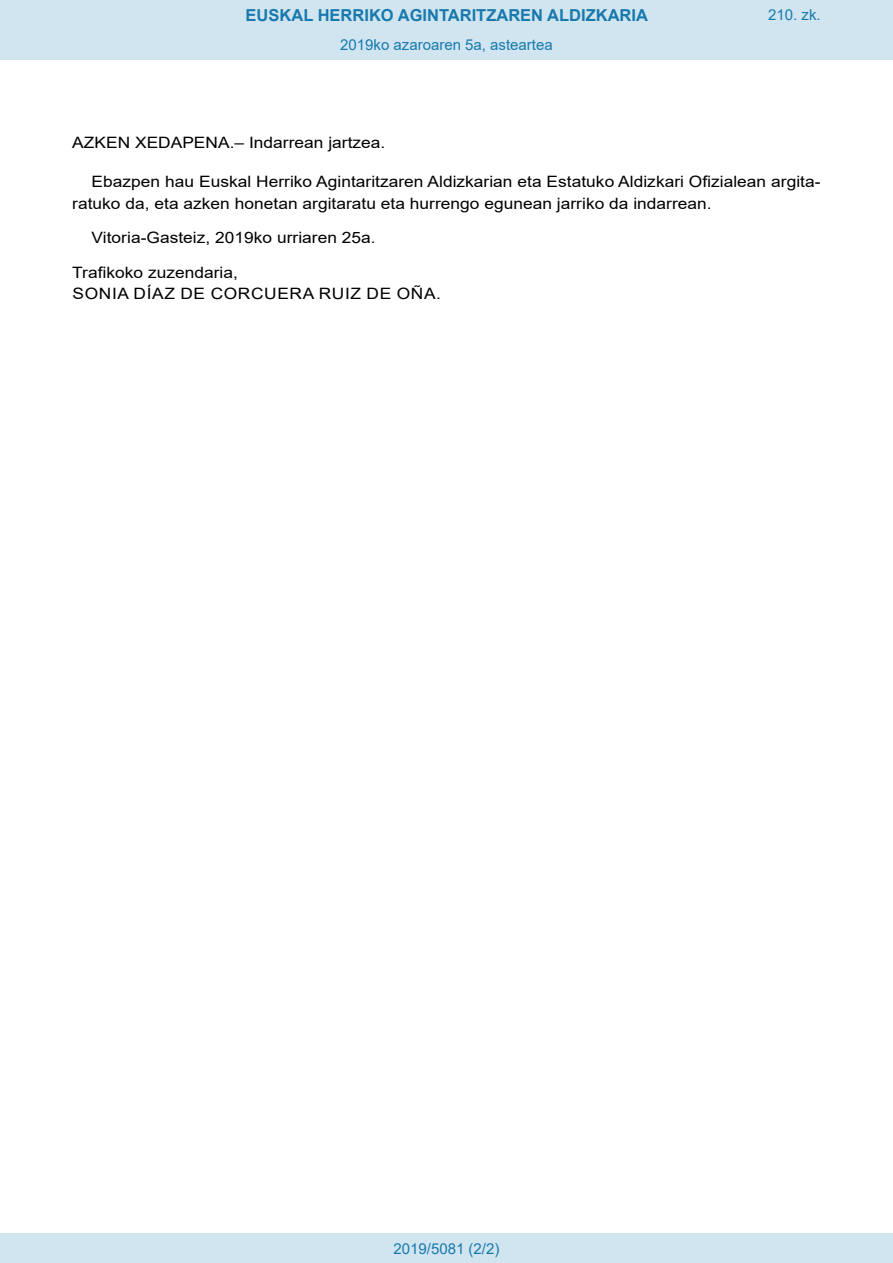
<style>
.page{position:relative;width:893px;height:1263px;background:#fff}
.page>*{position:absolute;margin:0;border:0;box-sizing:border-box;transform-origin:0 0}
.t1{font:700 16.5px "Arial";color:#1879ad}
.BOPVDetalle{font:15.6px/21.8px "Arial";color:#000;scale:1.11 1}
.BOPVFirmaLugFec{font:15.6px "Arial";color:#000;scale:1.11 1}
.BOPVDisposicionTitul{font:15.6px "Arial";color:#000;scale:1.11 1}
.BOPVFirmaNombre{font:15.6px "Arial";letter-spacing:.035em;color:#000;scale:1.11 1}
.BOPVFirmaPuesto{font:15.6px "Arial";color:#000;scale:1.11 1}
.Paginacion_Centro{font:15px "Arial";color:#1879ad}
</style>
<div class="page">
<div style="left:0;top:0;width:893px;height:60px;background:#d0e5f0"></div>
<div style="left:0;top:1233px;width:893px;height:30px;background:#d0e5f0"></div>
<p class="t1" style="left:246px;top:3px;width:404px">EUSKAL HERRIKO AGINTARITZAREN ALDIZKARIA</p>
<p class="Paginacion_Centro" style="left:340px;top:35px;width:214px">2019ko azaroaren 5a, asteartea</p>
<p class="Paginacion_Centro" style="left:768px;top:5px;width:54px">210. zk.</p>
<p class="BOPVDisposicionTitul" style="left:72px;top:132px;width:284px">AZKEN XEDAPENA.– Indarrean jartzea.</p>
<p class="BOPVDetalle" style="left:72px;top:170px;width:676px;text-indent:19px">Ebazpen hau Euskal Herriko Agintaritzaren Aldizkarian eta Estatuko Aldizkari Ofizialean argita&shy;ratuko da, eta azken honetan argitaratu eta hurrengo egunean jarriko da indarrean.</p>
<p class="BOPVFirmaLugFec" style="left:92px;top:227px;width:257px">Vitoria-Gasteiz, 2019ko urriaren 25a.</p>
<p class="BOPVFirmaPuesto" style="left:72px;top:261px;width:151px">Trafikoko zuzendaria,</p>
<p class="BOPVFirmaNombre" style="left:73px;top:283px;width:333px">SONIA DÍAZ DE CORCUERA RUIZ DE OÑA.</p>
<p class="Paginacion_Centro" style="left:393px;top:1238px;width:107px">2019/5081 (2/2)</p>
</div>
